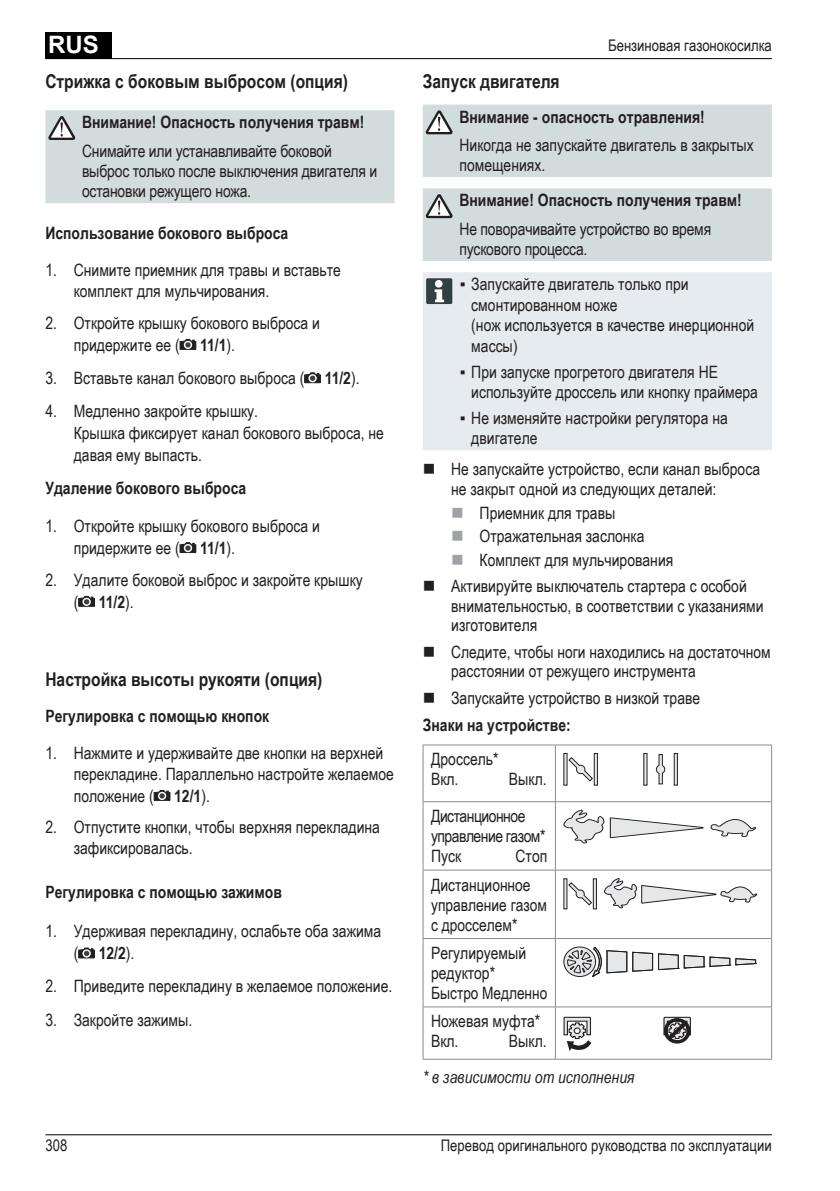
<style>
.page{position:relative;width:840px;height:1191px;background:#fff}
.page>*{position:absolute;margin:0;border:0;box-sizing:border-box;transform-origin:0 0}
.t1{font:700 24px "Arial";color:#fff}
.t2{font:700 19px "Arial Narrow";color:#231f20}
.t3{font:17px/20.4px "Arial Narrow";color:#231f20}
.t4{font:700 17px "Arial Narrow";color:#231f20}
.t5{font:17px/36.8px "Arial Narrow";letter-spacing:-.03em;color:#231f20}
.t6{font:italic 17px "Arial Narrow";color:#231f20}
.t7{font:16px "Arial Narrow";color:#231f20}
.s1{font-weight:700}
</style>
<div class="page">
<div style="left:45px;top:32px;width:67px;height:27px;background:#000"></div>
<hr style="left:45px;top:1134px;width:726px;height:1px;background:#000">
<hr style="left:45px;top:58px;width:726px;height:1px;background:#000">
<div style="left:423px;top:105px;width:348px;height:72px;background:#d3dcdd"></div>
<div style="left:423px;top:188px;width:348px;height:73px;background:#d3dcdd"></div>
<div style="left:423px;top:272px;width:348px;height:178px;background:#e6ebef"></div>
<div style="left:426px;top:278px;width:26px;height:26px;background:#334043;border-radius:2px"></div>
<svg style="left:434px;top:289px;width:10px;height:13px"></svg>
<div style="left:434px;top:280px;width:8px;height:7px;background:#fff;border-radius:50%"></div>
<hr style="left:422px;top:744px;width:133px;height:1px;background:#8a8c8f">
<hr style="left:422px;top:745px;width:1px;height:56px;background:#8a8c8f">
<hr style="left:555px;top:744px;width:216px;height:1px;background:#8a8c8f">
<hr style="left:554px;top:745px;width:1px;height:56px;background:#8a8c8f">
<hr style="left:770px;top:745px;width:1px;height:56px;background:#8a8c8f">
<hr style="left:422px;top:801px;width:133px;height:1px;background:#8a8c8f">
<hr style="left:422px;top:802px;width:1px;height:68px;background:#8a8c8f">
<hr style="left:555px;top:801px;width:216px;height:1px;background:#8a8c8f">
<hr style="left:554px;top:802px;width:1px;height:68px;background:#8a8c8f">
<hr style="left:770px;top:802px;width:1px;height:68px;background:#8a8c8f">
<hr style="left:422px;top:869px;width:133px;height:1px;background:#8a8c8f">
<hr style="left:422px;top:870px;width:1px;height:68px;background:#8a8c8f">
<hr style="left:555px;top:869px;width:216px;height:1px;background:#8a8c8f">
<hr style="left:554px;top:870px;width:1px;height:68px;background:#8a8c8f">
<hr style="left:770px;top:870px;width:1px;height:68px;background:#8a8c8f">
<hr style="left:422px;top:938px;width:133px;height:1px;background:#8a8c8f">
<hr style="left:422px;top:938px;width:1px;height:68px;background:#8a8c8f">
<hr style="left:555px;top:938px;width:216px;height:1px;background:#8a8c8f">
<hr style="left:554px;top:938px;width:1px;height:68px;background:#8a8c8f">
<hr style="left:770px;top:938px;width:1px;height:68px;background:#8a8c8f">
<hr style="left:422px;top:1006px;width:133px;height:1px;background:#8a8c8f">
<hr style="left:422px;top:1007px;width:1px;height:52px;background:#8a8c8f">
<hr style="left:555px;top:1006px;width:216px;height:1px;background:#8a8c8f">
<hr style="left:554px;top:1007px;width:1px;height:52px;background:#8a8c8f">
<hr style="left:770px;top:1007px;width:1px;height:52px;background:#8a8c8f">
<hr style="left:422px;top:1059px;width:133px;height:1px;background:#8a8c8f">
<hr style="left:555px;top:1059px;width:216px;height:1px;background:#8a8c8f">
<div style="left:673px;top:753px;width:4px;height:32px;border:1px solid #231f20"></div>
<svg style="left:655px;top:764px;width:11px;height:10px"></svg>
<div style="left:593px;top:753px;width:4px;height:32px;border:1px solid #231f20"></div>
<svg style="left:567px;top:756px;width:26px;height:26px"></svg>
<svg style="left:710px;top:819px;width:45px;height:18px"></svg>
<svg style="left:563px;top:809px;width:140px;height:34px"></svg>
<svg style="left:603px;top:878px;width:153px;height:31px"></svg>
<svg style="left:563px;top:878px;width:4px;height:31px"></svg>
<svg style="left:592px;top:878px;width:4px;height:31px"></svg>
<svg style="left:567px;top:881px;width:25px;height:25px"></svg>
<svg style="left:563px;top:947px;width:32px;height:29px"></svg>
<div style="left:563px;top:946px;width:32px;height:31px;border:1px solid #231f20;border-radius:50%"></div>
<svg style="left:566px;top:946px;width:190px;height:31px"></svg>
<svg style="left:663px;top:1016px;width:28px;height:28px"></svg>
<svg style="left:563px;top:1016px;width:28px;height:35px"></svg>
<svg style="left:154px;top:790px;width:16px;height:11px"></svg>
<svg style="left:78px;top:947px;width:17px;height:11px"></svg>
<div style="left:45px;top:110px;width:349px;height:93px;background:#d3dcdd"></div>
<svg style="left:180px;top:339px;width:16px;height:11px"></svg>
<svg style="left:304px;top:372px;width:16px;height:11px"></svg>
<svg style="left:180px;top:542px;width:16px;height:11px"></svg>
<svg style="left:78px;top:596px;width:17px;height:11px"></svg>
<h1 class="t1" style="left:48px;top:29px;width:52px">RUS</h1>
<p class="t2" style="left:45px;top:66px;width:304px">Стрижка с боковым выбросом (опция)</p>
<p class="t4" style="left:82px;top:109px;width:284px">Внимание! Опасность получения травм!</p>
<p class="t3" style="left:82px;top:140px;width:296px">Снимайте или устанавливайте боковой выброс только после выключения двигателя и остановки режущего ножа.</p>
<p class="t4" style="left:45px;top:220px;width:244px">Использование бокового выброса</p>
<p class="t3" style="left:74px;top:260px;width:268px;text-indent:-28px">1. Снимите приемник для травы и вставьте комплект для мульчирования.</p>
<p class="t3" style="left:74px;top:311px;width:248px;line-height:22px;text-indent:-28px">2. Откройте крышку бокового выброса и придержите ее ( <span class="s1">11/1</span>).</p>
<p class="t3" style="left:45px;top:367px;width:315px">3. Вставьте канал бокового выброса ( <span class="s1">11/2</span>).</p>
<p class="t3" style="left:74px;top:400px;width:311px;line-height:22px;text-indent:-28px">4. Медленно закройте крышку.<br>Крышка фиксирует канал бокового выброса, не давая ему выпасть.</p>
<p class="t4" style="left:45px;top:475px;width:202px">Удаление бокового выброса</p>
<p class="t3" style="left:74px;top:514px;width:248px;line-height:22px;text-indent:-28px">1. Откройте крышку бокового выброса и придержите ее ( <span class="s1">11/1</span>).</p>
<p class="t3" style="left:74px;top:568px;width:290px;line-height:22px;text-indent:-28px">2. Удалите боковой выброс и закройте крышку ( <span class="s1">11/2</span>).</p>
<p class="t2" style="left:45px;top:665px;width:278px">Настройка высоты рукояти (опция)</p>
<p class="t4" style="left:45px;top:703px;width:225px">Регулировка с помощью кнопок</p>
<p class="t3" style="left:74px;top:742px;width:321px;text-indent:-28px">1. Нажмите и удерживайте две кнопки на верхней перекладине. Параллельно настройте желаемое</p>
<p class="t3" style="left:74px;top:784px;width:137px">положение ( <span class="s1">12/1</span>).</p>
<p class="t3" style="left:74px;top:816px;width:307px;text-indent:-28px">2. Отпустите кнопки, чтобы верхняя перекладина зафиксировалась.</p>
<p class="t4" style="left:45px;top:879px;width:238px">Регулировка с помощью зажимов</p>
<p class="t3" style="left:74px;top:919px;width:309px;line-height:22px;text-indent:-28px">1. Удерживая перекладину, ослабьте оба зажима ( <span class="s1">12/2</span>).</p>
<p class="t3" style="left:45px;top:975px;width:348px">2. Приведите перекладину в желаемое положение.</p>
<p class="t3" style="left:45px;top:1009px;width:148px">3. Закройте зажимы.</p>
<p class="t7" style="left:607px;top:34px;width:165px">Бензиновая газонокосилка</p>
<p class="t2" style="left:422px;top:66px;width:138px">Запуск двигателя</p>
<p class="t4" style="left:459px;top:104px;width:247px">Внимание - опасность отравления!</p>
<p class="t3" style="left:459px;top:134px;width:295px">Никогда не запускайте двигатель в закрытых помещениях.</p>
<p class="t4" style="left:459px;top:188px;width:284px">Внимание! Опасность получения травм!</p>
<p class="t3" style="left:459px;top:218px;width:253px">Не поворачивайте устройство во время пускового процесса.</p>
<p class="t3" style="left:471px;top:273px;width:284px;text-indent:-11px">▪ Запускайте двигатель только при смонтированном ноже<br>(нож используется в качестве инерционной массы)</p>
<p class="t3" style="left:471px;top:361px;width:288px;text-indent:-11px">▪ При запуске прогретого двигателя НЕ используйте дроссель или кнопку праймера</p>
<p class="t3" style="left:471px;top:407px;width:258px;text-indent:-11px">▪ Не изменяйте настройки регулятора на двигателе</p>
<p class="t3" style="left:451px;top:459px;width:310px;line-height:19.6px">Не запускайте устройство, если канал выброса не закрыт одной из следующих деталей:</p>
<p class="t3" style="left:479px;top:500px;width:195px;line-height:23.6px">Приемник для травы<br>Отражательная заслонка<br>Комплект для мульчирования</p>
<p class="t3" style="left:451px;top:576px;width:314px;line-height:19.6px">Активируйте выключатель стартера с особой внимательностью, в соответствии с указаниями изготовителя</p>
<p class="t3" style="left:451px;top:641px;width:321px;line-height:19.6px">Следите, чтобы ноги находились на достаточном расстоянии от режущего инструмента</p>
<p class="t3" style="left:451px;top:687px;width:250px">Запускайте устройство в низкой траве</p>
<p class="t4" style="left:422px;top:712px;width:149px">Знаки на устройстве:</p>
<p class="t3" style="left:431px;top:748px;width:69px">Дроссель*<br>Вкл.</p>
<p class="t5" style="left:431px;top:760px;width:117px;text-indent:78px">Выкл.<br>Дистанционное</p>
<p class="t5" style="left:431px;top:825px;width:116px;line-height:20px">управление газом*<br>Пуск</p>
<p class="t3" style="left:431px;top:841px;width:118px;line-height:28.4px;text-indent:84px">Стоп<br>Дистанционное</p>
<p class="t3" style="left:431px;top:894px;width:117px">управление газом с дросселем*</p>
<p class="t3" style="left:431px;top:942px;width:118px">Регулируемый редуктор*<br>Быстро Медленно</p>
<p class="t3" style="left:431px;top:1010px;width:111px">Ножевая муфта*<br>Вкл.</p>
<p class="t3" style="left:508px;top:1030px;width:39px">Выкл.</p>
<p class="t6" style="left:422px;top:1065px;width:213px">* в зависимости от исполнения</p>
<p class="t7" style="left:45px;top:1133px;width:23px">308</p>
<p class="t7" style="left:440px;top:1133px;width:332px">Перевод оригинального руководства по эксплуатации</p>
</div>
